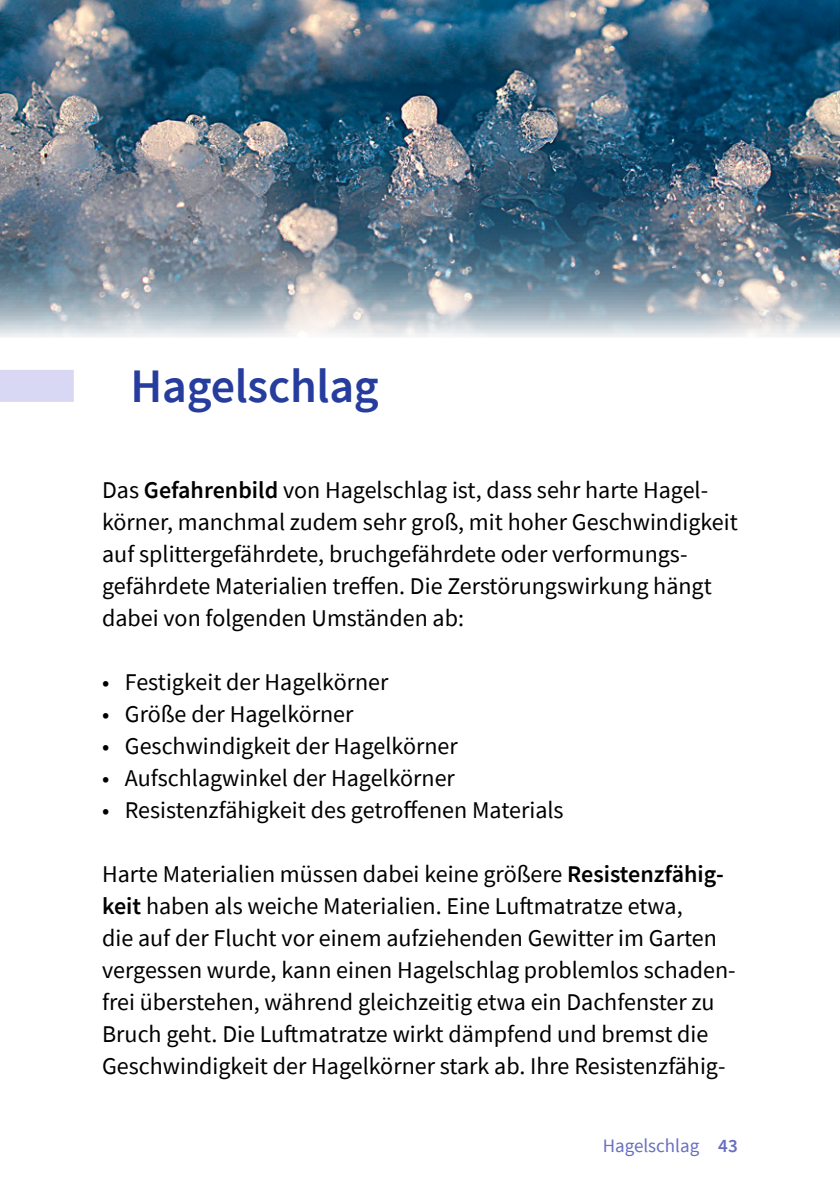
<style>
.page{position:relative;width:840px;height:1191px;background:#fff}
.page>*{position:absolute;margin:0;border:0;box-sizing:border-box;transform-origin:0 0}
.t1{font:600 48px "Source Sans Pro";letter-spacing:-.005em;color:#263d9d}
.t2{font:24px/32px "Source Sans Pro";color:#000}
.t3{font:19px "Source Sans Pro";color:#686fc0}
.s1{font-weight:600}
</style>
<div class="page">
<div style="left:0;top:370px;width:74px;height:32px;background:#d8d8f5"></div>
<img style="left:0;top:0;width:839px;height:337px">
<h1 class="t1" style="left:130px;top:354px;width:250px">Hagelschlag</h1>
<p class="t2" style="left:102px;top:474px;width:636px">Das <span class="s1">Gefahrenbild</span> von Hagelschlag ist, dass sehr harte Hagel&shy;körner, manchmal zudem sehr groß, mit hoher Geschwindigkeit auf splittergefährdete, bruchgefährdete oder verformungs&shy;gefährdete Materialien treffen. Die Zerstörungswirkung hängt dabei von folgenden Umständen ab:</p>
<p class="t2" style="left:102px;top:666px;width:287px">• Festigkeit der Hagelkörner</p>
<p class="t2" style="left:102px;top:698px;width:253px">• Größe der Hagelkörner</p>
<p class="t2" style="left:102px;top:730px;width:357px">• Geschwindigkeit der Hagelkörner</p>
<p class="t2" style="left:102px;top:762px;width:354px">• Aufschlagwinkel der Hagelkörner</p>
<p class="t2" style="left:102px;top:794px;width:462px">• Resistenzfähigkeit des getroffenen Materials</p>
<p class="t2" style="left:102px;top:858px;width:634px">Harte Materialien müssen dabei keine größere <span class="s1">Resistenzfähig&shy;keit</span> haben als weiche Materialien. Eine Luftmatratze etwa,<br>die auf der Flucht vor einem aufziehenden Gewitter im Garten vergessen wurde, kann einen Hagelschlag problemlos schaden&shy;frei überstehen, während gleichzeitig etwa ein Dachfenster zu Bruch geht. Die Luftmatratze wirkt dämpfend und bremst die Geschwindigkeit der Hagelkörner stark ab. Ihre Resistenzfähig-</p>
<p class="t3" style="left:602px;top:1134px;width:136px">Hagelschlag <span class="s1">43</span></p>
</div>
